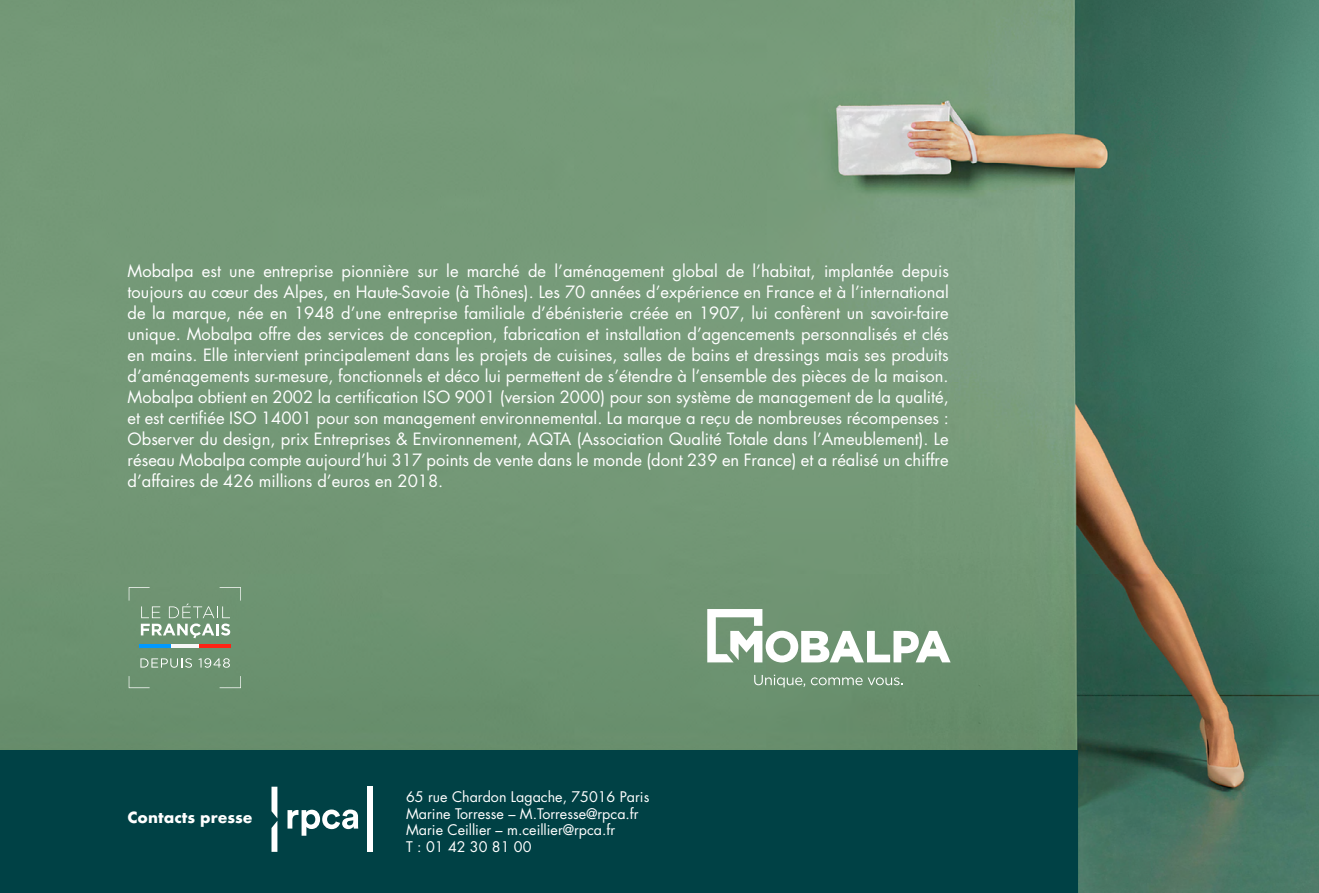
<style>
.page{position:relative;width:1319px;height:893px;background:#fff}
.page>*{position:absolute;margin:0;border:0;box-sizing:border-box;transform-origin:0 0}
.t1{font:16.5px/21px "Futura Std";color:#fff;text-align:justify}
.t2{font:700 15px "Futura";color:#fff}
.t3{font:14.25px/16.5px "Futura Std";color:#fff}
</style>
<div class="page">
<img style="left:0;top:0;width:1318px;height:893px">
<div style="left:0;top:750px;width:1077px;height:143px;background:#004145"></div>
<svg style="left:707px;top:609px;width:243px;height:53px"></svg>
<svg style="left:754px;top:675px;width:148px;height:12px;background:#87a68a"></svg>
<hr style="left:139px;top:644px;width:91px;height:3px;background:#f7f7f7">
<hr style="left:199px;top:644px;width:31px;height:3px;background:#ff2315">
<hr style="left:139px;top:644px;width:32px;height:3px;background:#09f">
<svg style="left:140px;top:658px;width:52px;height:10px"></svg>
<svg style="left:198px;top:658px;width:32px;height:10px"></svg>
<svg style="left:129px;top:676px;width:21px;height:12px"></svg>
<svg style="left:219px;top:676px;width:22px;height:12px"></svg>
<svg style="left:129px;top:587px;width:112px;height:51px;background:#7fa083"></svg>
<svg style="left:271px;top:787px;width:6px;height:65px"></svg>
<svg style="left:287px;top:809px;width:71px;height:27px"></svg>
<div style="left:367px;top:787px;width:6px;height:65px;background:#fff"></div>
<p class="t1" style="left:128px;top:260px;width:822px">Mobalpa est une entreprise pionnière sur le marché de l’aménagement global de l’habitat, implantée depuis toujours au cœur des Alpes, en Haute-Savoie (à Thônes). Les 70 années d’expérience en France et à l’international de la marque, née en 1948 d’une entreprise familiale d’ébénisterie créée en 1907, lui confèrent un savoir-faire unique. Mobalpa offre des services de conception, fabrication et installation d’agencements personnalisés et clés en mains. Elle intervient principalement dans les projets de cuisines, salles de bains et dressings mais ses produits d’aménagements sur-mesure, fonctionnels et déco lui permettent de s’étendre à l’ensemble des pièces de la maison.<br>Mobalpa obtient en 2002 la certification ISO 9001 (version 2000) pour son système de management de la qualité, et est certifiée ISO 14001 pour son management environnemental. La marque a reçu de nombreuses récompenses :<br>Observer du design, prix Entreprises &amp; Environnement, AQTA (Association Qualité Totale dans l’Ameublement). Le réseau Mobalpa compte aujourd’hui 317 points de vente dans le monde (dont 239 en France) et a réalisé un chiffre d’affaires de 426 millions d’euros en 2018.</p>
<p class="t2" style="left:128px;top:806px;width:126px">Contacts presse</p>
<p class="t3" style="left:406px;top:789px;width:245px">65 rue Chardon Lagache, 75016 Paris<br>Marine Torresse – M.Torresse@rpca.fr<br>Marie Ceillier – m.ceillier@rpca.fr<br>T : 01 42 30 81 00</p>
</div>
